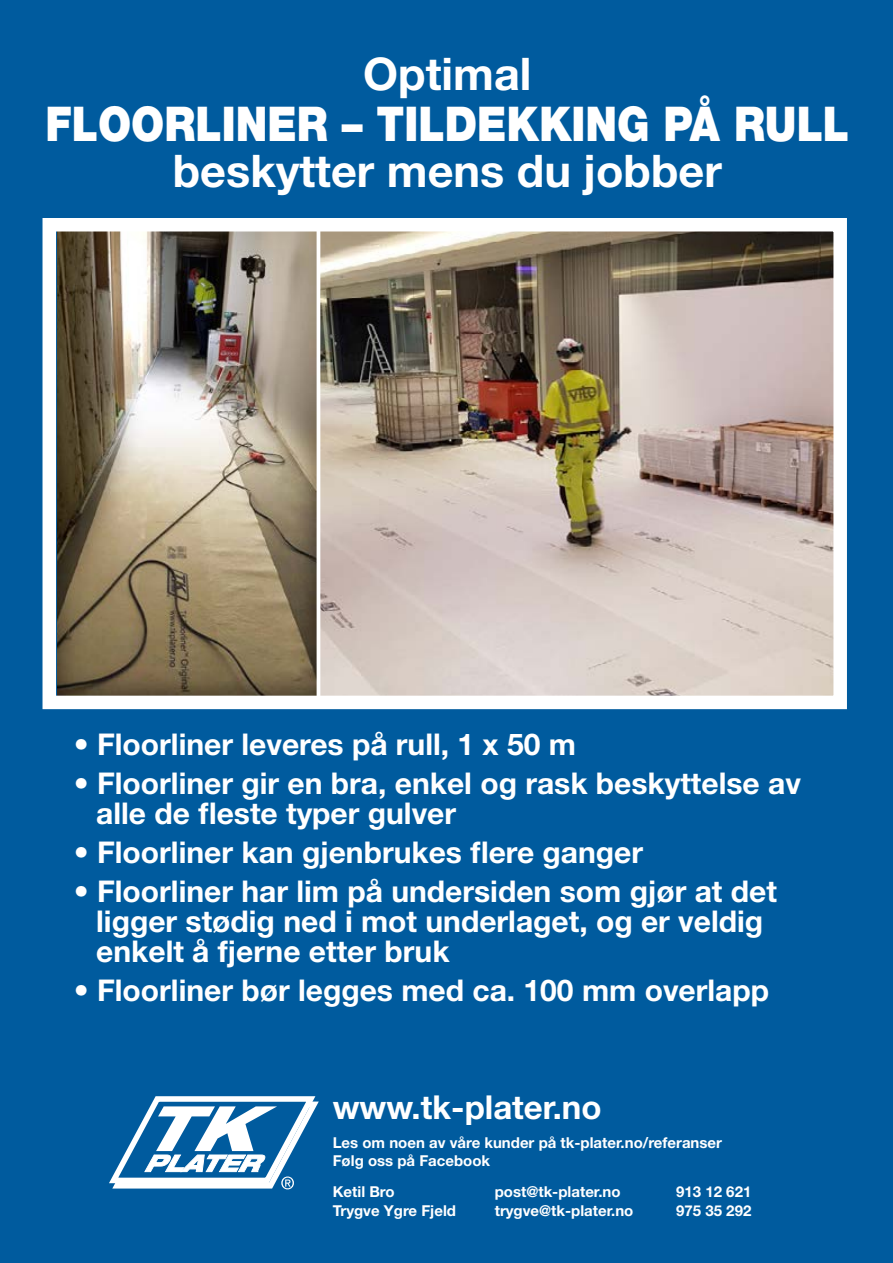
<style>
.page{position:relative;width:893px;height:1263px;background:#005b9e}
.page>*{position:absolute;margin:0;border:0;box-sizing:border-box;transform-origin:0 0}
.t1{font:900 48px "Helvetica Neue LT Std";color:#fff;scale:.87 1}
.t2{font:700 45px "Helvetica Neue LT Std";color:#fff}
.t3{font:700 33px "Helvetica Neue LT Std";color:#fff}
.t4{font:700 30px/30px "Helvetica Neue LT Std";color:#fff}
.t5{font:700 15px/18px "Helvetica Neue LT Std";color:#fff}
</style>
<div class="page">
<img style="left:320px;top:233px;width:512px;height:461px">
<img style="left:58px;top:233px;width:259px;height:461px">
<div style="left:43px;top:218px;width:804px;height:491px;border:14px solid #fff"></div>
<hr style="left:317px;top:224px;width:3px;height:478px;background:#fff">
<svg style="left:109px;top:1096px;width:210px;height:94px"></svg>
<h2 class="t2" style="left:363px;top:46px;width:170px">Optimal</h2>
<h1 class="t1" style="left:45px;top:95px;width:925px">FLOORLINER – TILDEKKING PÅ RULL</h1>
<h2 class="t2" style="left:173px;top:143px;width:551px">beskytter mens du jobber</h2>
<p class="t4" style="left:74px;top:728px;width:504px">• Floorliner leveres på rull, 1 x 50 m</p>
<p class="t4" style="left:96px;top:767px;width:706px;text-indent:-22px">• Floorliner gir en bra, enkel og rask beskyttelse av alle de fleste typer gulver</p>
<p class="t4" style="left:74px;top:836px;width:571px">• Floorliner kan gjenbrukes flere ganger</p>
<p class="t4" style="left:96px;top:875px;width:682px;text-indent:-22px">• Floorliner har lim på undersiden som gjør at det ligger stødig ned i mot underlaget, og er veldig enkelt å fjerne etter bruk</p>
<p class="t4" style="left:74px;top:974px;width:697px">• Floorliner bør legges med ca. 100 mm overlapp</p>
<p class="t3" style="left:333px;top:1087px;width:270px">www.tk-plater.no</p>
<p class="t5" style="left:333px;top:1133px;width:391px">Les om noen av våre kunder på tk-plater.no/referanser<br>Følg oss på Facebook</p>
<p class="t5" style="left:333px;top:1183px;width:63px">Ketil Bro</p>
<p class="t5" style="left:495px;top:1183px;width:127px">post@tk-plater.no</p>
<p class="t5" style="left:676px;top:1183px;width:77px">913 12 621</p>
<p class="t5" style="left:333px;top:1201px;width:125px">Trygve Ygre Fjeld</p>
<p class="t5" style="left:495px;top:1201px;width:140px">trygve@tk-plater.no</p>
<p class="t5" style="left:676px;top:1201px;width:77px">975 35 292</p>
</div>
